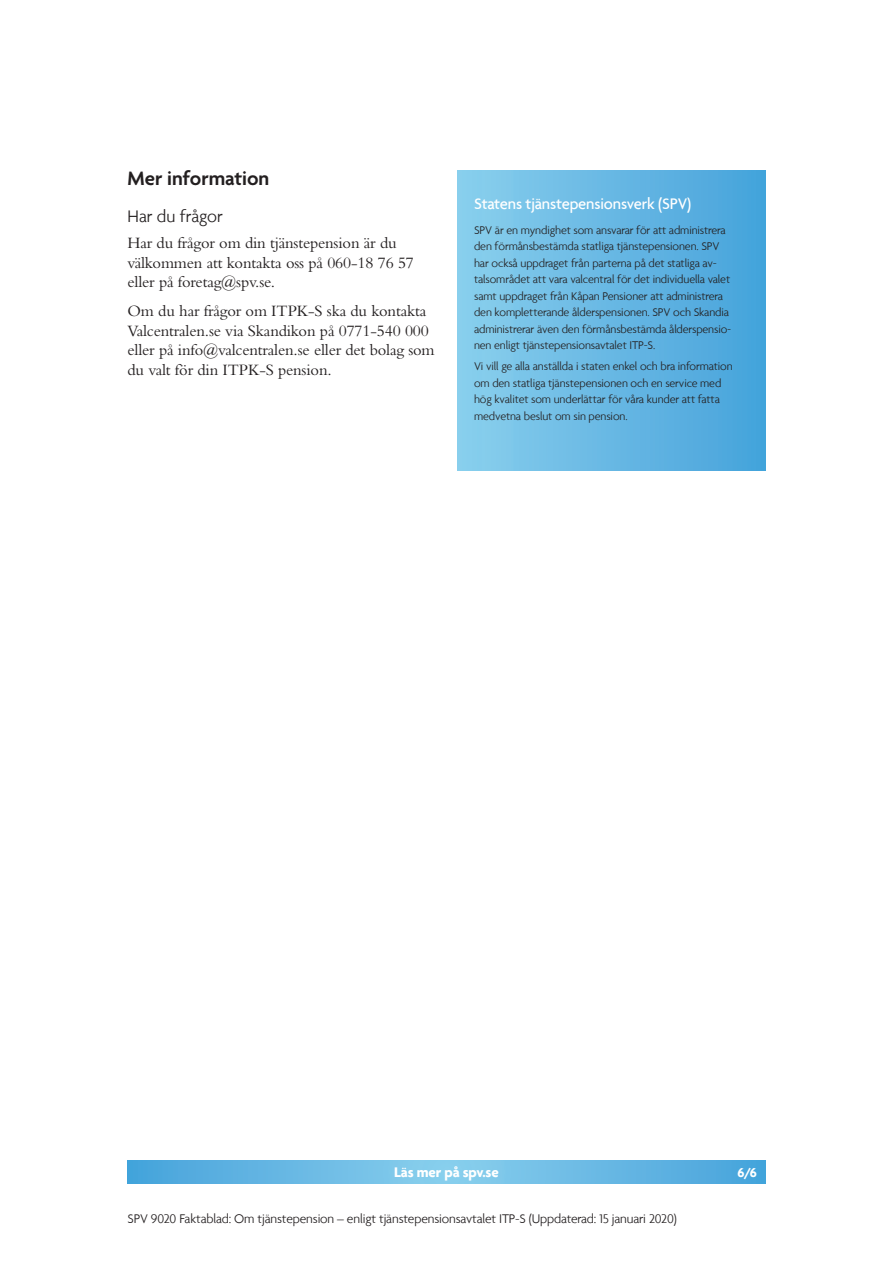
<style>
.page{position:relative;width:893px;height:1263px;background:#fff}
.page>*{position:absolute;margin:0;border:0;box-sizing:border-box;transform-origin:0 0}
.Mellanrubrik_1{font:600 21px "Agenda";color:#231f20}
.Mellanrubrik_2{font:300 18px "Agenda";color:#231f20}
.Brödtext{font:16.5px/19.8px "Bembo Std";letter-spacing:-.01em;color:#231f20}
.Exempelrubrik{font:500 16.5px "Agenda";letter-spacing:-.01em;color:#fff}
.Huvudrubrik_-_vit{font:700 15px "Agenda";letter-spacing:-.01em;color:#fff}
.t1{font:300 13.5px "Agenda";letter-spacing:-.01em;color:#231f20}
.t2{font:700 13.5px "Agenda";color:#fff}
.Exempeltext{font:300 12px/16.5px "Agenda";letter-spacing:-.01em;color:#231f20}
</style>
<div class="page">
<svg style="left:128px;top:1160px;width:637px;height:23px;background:#67b8e3"></svg>
<div style="left:457px;top:170px;width:308px;height:300px;background:linear-gradient(to right,#8acfed,#45a2db)"></div>
<p class="Mellanrubrik_1" style="left:128px;top:167px;width:143px">Mer information</p>
<p class="Mellanrubrik_2" style="left:128px;top:205px;width:97px">Har du frågor</p>
<p class="Brödtext" style="left:128px;top:232px;width:288px">Har du frågor om din tjänstepension är du välkommen att kontakta oss på 060-18 76 57 eller på foretag@spv.se.</p>
<p class="Brödtext" style="left:128px;top:300px;width:309px">Om du har frågor om ITPK-S ska du kontakta Valcentralen.se via Skandikon på 0771-540 000 eller på info@valcentralen.se eller det bolag som du valt för din ITPK-S pension.</p>
<p class="Exempelrubrik" style="left:474px;top:193px;width:219px">Statens tjänstepensionsverk (SPV)</p>
<p class="Exempeltext" style="left:474px;top:221px;width:259px">SPV är en myndighet som ansvarar för att administrera den förmånsbestämda statliga tjänstepensionen. SPV har också uppdraget från parterna på det statliga av&shy;talsområdet att vara valcentral för det individuella valet samt uppdraget från Kåpan Pensioner att administrera den kompletterande ålderspensionen. SPV och Skandia administrerar även den förmånsbestämda ålderspensio&shy;nen enligt tjänstepensionsavtalet ITP-S.</p>
<p class="Exempeltext" style="left:474px;top:358px;width:260px">Vi vill ge alla anställda i staten enkel och bra information om den statliga tjänstepensionen och en service med hög kvalitet som underlättar för våra kunder att fatta medvetna beslut om sin pension.</p>
<p class="Huvudrubrik_-_vit" style="left:394px;top:1163px;width:106px">Läs mer på spv.se</p>
<p class="t1" style="left:128px;top:1210px;width:551px">SPV 9020 Faktablad: Om tjänstepension – enligt tjänstepensionsavtalet ITP-S (Uppdaterad: 15 januari 2020)</p>
<p class="t2" style="left:737px;top:1164px;width:21px">6/6</p>
</div>
